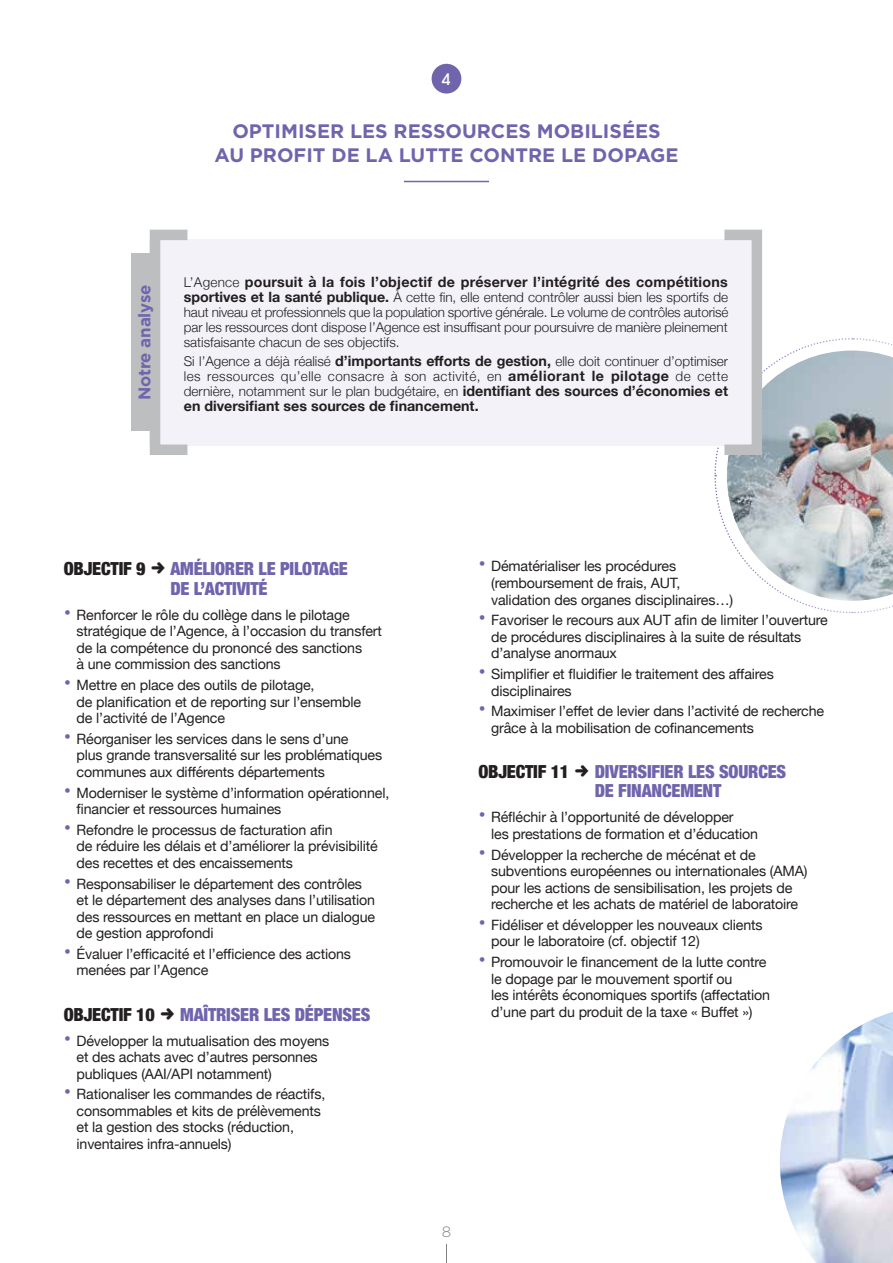
<style>
.page{position:relative;width:893px;height:1263px;background:#fff}
.page>*{position:absolute;margin:0;border:0;box-sizing:border-box;transform-origin:0 0}
.t1{font:700 19.5px "Gotham";color:#7065ad}
.t2{font:900 condensed 18px/19.5px "Helvetica Neue";letter-spacing:-.01em;color:#7065ad}
.t3{font:900 condensed 18px "Helvetica Neue";letter-spacing:-.01em;color:#231f20}
.t4{font:700 16.8px "Gotham";letter-spacing:-.01em;color:#7065ad}
.t5{font:500 15.75px "Avant Garde";color:#fff}
.t6{font:300 15px "Gotham";color:#808285}
.t7{font:14.25px/16.5px "Helvetica Neue";letter-spacing:-.01em;color:#231f20}
.t8{font:700 14.25px "Helvetica Neue";letter-spacing:.015em;color:#231f20}
.t9{font:300 13.5px/15px "Helvetica Neue";color:#231f20;text-align:justify}
.s1{font-weight:300;font-size:13.5px}
.s2{font-weight:700;font-size:14.25px}
.s3{font-weight:700;font-size:21px;color:#7065ad}
</style>
<div class="page">
<img style="left:714px;top:338px;width:179px;height:276px">
<img style="left:780px;top:1012px;width:113px;height:251px">
<hr style="left:404px;top:181px;width:85px;height:1px;background:#7065ad">
<div style="left:432px;top:64px;width:29px;height:30px;background:#7065ad;border-radius:50%"></div>
<div style="left:150px;top:239px;width:612px;height:206px;background:#f3f2f9"></div>
<div style="left:150px;top:230px;width:43px;height:225px;border:10px solid #bcbec0"></div>
<div style="left:719px;top:230px;width:43px;height:225px;border:10px solid #bcbec0"></div>
<div style="left:131px;top:254px;width:26px;height:177px;background:#bcbec0"></div>
<svg style="left:446px;top:1244px;width:1px;height:19px"></svg>
<p class="t5" style="left:442px;top:69px;width:10px">4</p>
<h1 class="t1" style="left:232px;top:118px;width:13px">OPTI</h1>
<h1 class="t1" style="left:281px;top:118px;width:29px">MISER</h1>
<h1 class="t1" style="left:350px;top:118px;width:13px">LES</h1>
<h1 class="t1" style="left:394px;top:118px;width:14px">RESS</h1>
<h1 class="t1" style="left:446px;top:118px;width:136px">OURCES MOBILIS</h1>
<h1 class="t1" style="left:622px;top:118px;width:26px">ÉES</h1>
<h1 class="t1" style="left:214px;top:142px;width:198px">AU PROFIT DELA LUTTE</h1>
<h1 class="t1" style="left:470px;top:142px;width:45px">CONTRE</h1>
<h1 class="t1" style="left:561px;top:142px;width:77px">LE DOPAGE</h1>
<p class="t4" style="left:133px;top:400px;width:117px;rotate:-90deg">NOTRE ANALYSE</p>
<p class="t8" style="left:184px;top:271px;width:545px"><span class="s1">L’Agence</span> poursuit à la fois l’objectif de préserver l’intégrité des compétitions</p>
<p class="t9" style="left:184px;top:289px;width:546px"><span class="s2">sportives et la santé publique.</span> À cette fin, elle entend contrôler aussi bien les sportifs de haut niveau et professionnels que la population sportive générale. Le volume de contrôles autorisé par les ressources dont dispose l’Agence est insuffisant pour poursuivre de manière pleinement satisfaisante chacun de ses objectifs.</p>
<p class="t9" style="left:184px;top:353px;width:546px">Si l’Agence a déjà réalisé <span class="s2">d’importants efforts de gestion,</span> elle doit continuer d’optimiser les ressources qu’elle consacre à son activité, en <span class="s2">améliorant le pilotage</span> de cette dernière, notamment sur le plan budgétaire, en <span class="s2">identifiant des sources d’économies et</span></p>
<p class="t8" style="left:184px;top:395px;width:296px">en diversifiant ses sources de financement.</p>
<p class="t3" style="left:64px;top:554px;width:83px">OBJECTIF 9</p>
<p class="t2" style="left:170px;top:558px;width:179px">AMÉLIORER LE PILOTAGE<br>DE L’ACTIVITÉ</p>
<p class="t7" style="left:77px;top:607px;width:307px;text-indent:-13px"><span class="s3">•</span> Renforcer le rôle du collège dans le pilotage stratégique de l’Agence, à l’occasion du transfert de la compétence du prononcé des sanctions<br>à une commission des sanctions</p>
<p class="t7" style="left:77px;top:678px;width:286px;text-indent:-13px"><span class="s3">•</span> Mettre en place des outils de pilotage,<br>de planification et de reporting sur l’ensemble de l’activité de l’Agence</p>
<p class="t7" style="left:77px;top:731px;width:307px;text-indent:-13px"><span class="s3">•</span> Réorganiser les services dans le sens d’une<br>plus grande transversalité sur les problématiques communes aux différents départements</p>
<p class="t7" style="left:77px;top:785px;width:314px;text-indent:-13px"><span class="s3">•</span> Moderniser le système d’information opérationnel, financier et ressources humaines</p>
<p class="t7" style="left:77px;top:822px;width:303px;text-indent:-13px"><span class="s3">•</span> Refondre le processus de facturation afin<br>de réduire les délais et d’améliorer la prévisibilité des recettes et des encaissements</p>
<p class="t7" style="left:77px;top:876px;width:300px;text-indent:-13px"><span class="s3">•</span> Responsabiliser le département des contrôles et le département des analyses dans l’utilisation des ressources en mettant en place un dialogue de gestion approfondi</p>
<p class="t7" style="left:77px;top:946px;width:276px;text-indent:-13px"><span class="s3">•</span> Évaluer l’efficacité et l’efficience des actions menées par l’Agence</p>
<p class="t3" style="left:64px;top:999px;width:92px">OBJECTIF 10</p>
<p class="t2" style="left:180px;top:1003px;width:192px">MAÎTRISER LES DÉPENSES</p>
<p class="t7" style="left:77px;top:1033px;width:254px;text-indent:-13px"><span class="s3">•</span> Développer la mutualisation des moyens et des achats avec d’autres personnes publiques (AAI/API notamment)</p>
<p class="t7" style="left:77px;top:1087px;width:250px;text-indent:-13px"><span class="s3">•</span> Rationaliser les commandes de réactifs, consommables et kits de prélèvements et la gestion des stocks (réduction, inventaires infra-annuels)</p>
<p class="t7" style="left:491px;top:559px;width:243px;text-indent:-13px"><span class="s3">•</span> Dématérialiser les procédures (remboursement de frais, AUT, validation des organes disciplinaires…)</p>
<p class="t7" style="left:491px;top:613px;width:338px;text-indent:-13px"><span class="s3">•</span> Favoriser le recours aux AUT afin de limiter l’ouverture de procédures disciplinaires à la suite de résultats d’analyse anormaux</p>
<p class="t7" style="left:491px;top:666px;width:284px;text-indent:-13px"><span class="s3">•</span> Simplifier et fluidifier le traitement des affaires disciplinaires</p>
<p class="t7" style="left:491px;top:704px;width:335px;text-indent:-13px"><span class="s3">•</span> Maximiser l’effet de levier dans l’activité de recherche grâce à la mobilisation de cofinancements</p>
<p class="t3" style="left:478px;top:756px;width:92px">OBJECTIF 11</p>
<p class="t2" style="left:595px;top:761px;width:193px">DIVERSIFIER LES SOURCES<br>DE FINANCEMENT</p>
<p class="t7" style="left:491px;top:810px;width:268px;text-indent:-13px"><span class="s3">•</span> Réfléchir à l’opportunité de développer<br>les prestations de formation et d’éducation</p>
<p class="t7" style="left:491px;top:847px;width:318px;text-indent:-13px"><span class="s3">•</span> Développer la recherche de mécénat et de subventions européennes ou internationales (AMA) pour les actions de sensibilisation, les projets de recherche et les achats de matériel de laboratoire</p>
<p class="t7" style="left:491px;top:917px;width:273px;text-indent:-13px"><span class="s3">•</span> Fidéliser et développer les nouveaux clients pour le laboratoire (cf. objectif 12)</p>
<p class="t7" style="left:491px;top:954px;width:281px;text-indent:-13px"><span class="s3">•</span> Promouvoir le financement de la lutte contre le dopage par le mouvement sportif ou<br>les intérêts économiques sportifs (affectation d’une part du produit de la taxe « Buffet »)</p>
<p class="t6" style="left:442px;top:1223px;width:11px">8</p>
</div>
